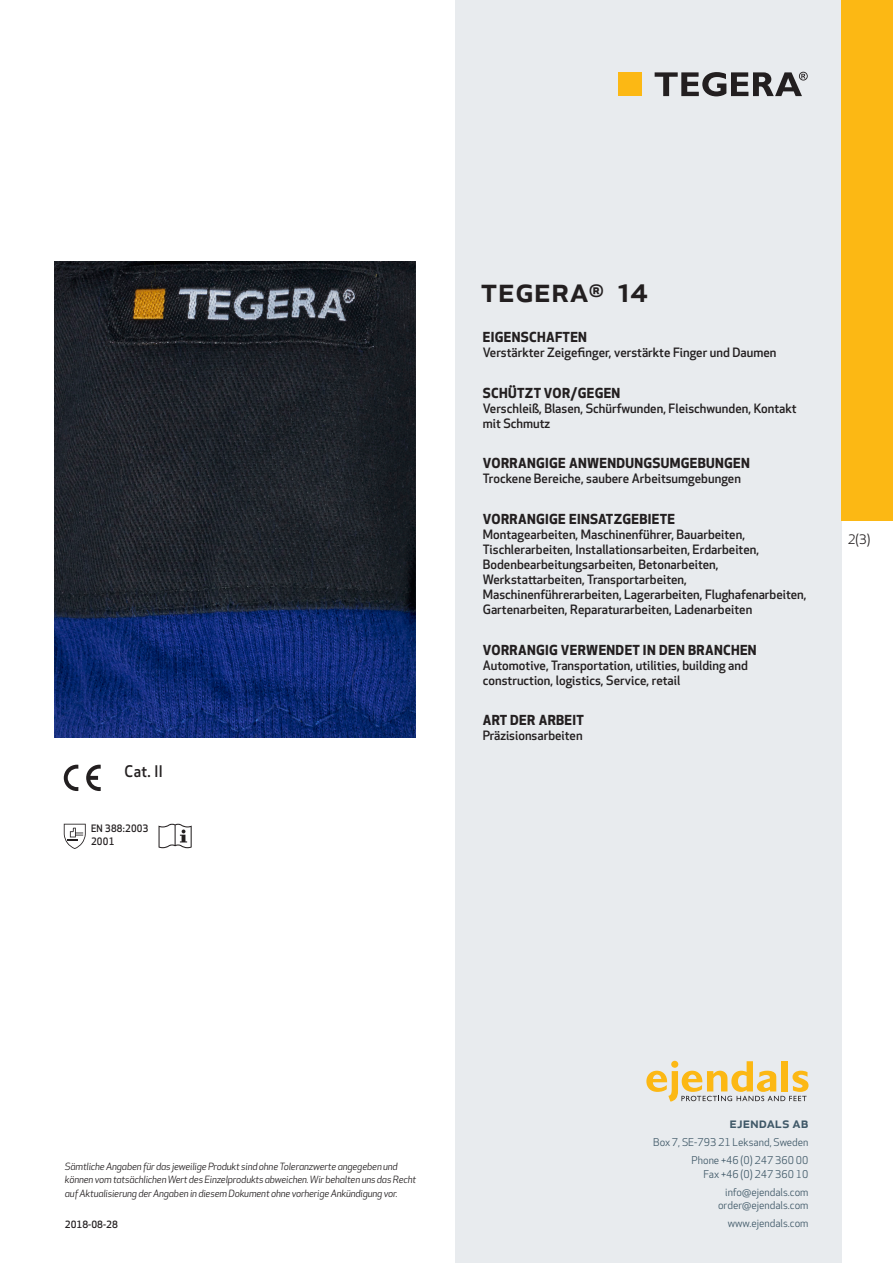
<style>
.page{position:relative;width:893px;height:1263px;background:#fff}
.page>*{position:absolute;margin:0;border:0;box-sizing:border-box;transform-origin:0 0}
.prodname{font:500 34.5px "Apex New";color:#231f20}
.Artikel{font:500 15.6px "Apex New";color:#231f20;scale:.95 1}
.t1{font:500 15px "Apex New";color:#405968}
.Funktion_body{font:700 13.5px "Apex New";letter-spacing:.025em;color:#231f20}
.t2{font:12.75px "Apex New";color:#231f20}
.Funktion_body-2{font:500 12.6px/15px "Apex New";color:#231f20}
.t3{font:10.5px/18px "Apex New";color:#405968;text-align:right}
.Artikel-2{font:500 10.05px/13.2px "Apex New";letter-spacing:.025em;color:#231f20;scale:.95 1}
.t4{font:italic 9.75px/13.5px "Apex New";letter-spacing:-.015em;color:#231f20}
.Sidfot_datum{font:500 9.75px "Apex New";color:#231f20}
</style>
<div class="page">
<div style="left:455px;top:0;width:387px;height:1263px;background:#e8ebee"></div>
<svg style="left:646px;top:1061px;width:162px;height:40px"></svg>
<div style="left:842px;top:0;width:51px;height:520px;background:#fcb814"></div>
<div style="left:618px;top:72px;width:24px;height:24px;background:#fcb814"></div>
<svg style="left:655px;top:72px;width:153px;height:24px"></svg>
<svg style="left:86px;top:765px;width:15px;height:26px"></svg>
<svg style="left:64px;top:765px;width:14px;height:26px"></svg>
<svg style="left:64px;top:824px;width:22px;height:25px"></svg>
<svg style="left:159px;top:824px;width:33px;height:24px"></svg>
<img style="left:54px;top:261px;width:361px;height:477px">
<p class="Artikel" style="left:125px;top:761px;width:42px">Cat. II</p>
<p class="Artikel-2" style="left:91px;top:821px;width:62px">EN 388:2003<br>2001</p>
<p class="prodname" style="left:480px;top:266px;width:169px">TEGERA<sup>®</sup> 14</p>
<p class="Funktion_body" style="left:483px;top:327px;width:106px">EIGENSCHAFTEN</p>
<p class="Funktion_body-2" style="left:483px;top:345px;width:295px">Verstärkter Zeigefinger, verstärkte Finger und Daumen</p>
<p class="Funktion_body" style="left:483px;top:383px;width:139px">SCHÜTZT VOR/GEGEN</p>
<p class="Funktion_body-2" style="left:483px;top:400px;width:315px">Verschleiß, Blasen, Schürfwunden, Fleischwunden, Kontakt mit Schmutz</p>
<p class="Funktion_body" style="left:483px;top:453px;width:269px">VORRANGIGE ANWENDUNGSUMGEBUNGEN</p>
<p class="Funktion_body-2" style="left:483px;top:471px;width:260px">Trockene Bereiche, saubere Arbeitsumgebungen</p>
<p class="Funktion_body" style="left:483px;top:509px;width:194px">VORRANGIGE EINSATZGEBIETE</p>
<p class="Funktion_body-2" style="left:483px;top:526px;width:325px">Montagearbeiten, Maschinenführer, Bauarbeiten, Tischlerarbeiten, Installationsarbeiten, Erdarbeiten, Bodenbearbeitungsarbeiten, Betonarbeiten, Werkstattarbeiten, Transportarbeiten, Maschinenführerarbeiten, Lagerarbeiten, Flughafenarbeiten, Gartenarbeiten, Reparaturarbeiten, Ladenarbeiten</p>
<p class="Funktion_body" style="left:483px;top:640px;width:275px">VORRANGIG VERWENDET IN DEN BRANCHEN</p>
<p class="Funktion_body-2" style="left:483px;top:657px;width:266px">Automotive, Transportation, utilities, building and construction, logistics, Service, retail</p>
<p class="Funktion_body" style="left:483px;top:710px;width:103px">ART DER ARBEIT</p>
<p class="Funktion_body-2" style="left:483px;top:728px;width:101px">Präzisionsarbeiten</p>
<p class="t2" style="left:848px;top:531px;width:24px">2(3)</p>
<p class="t4" style="left:65px;top:1159px;width:353px">Sämtliche Angaben für das jeweilige Produkt sind ohne Toleranzwerte angegeben und können vom tatsächlichen Wert des Einzelprodukts abweichen. Wir behalten uns das Recht auf Aktualisierung der Angaben in diesem Dokument ohne vorherige Ankündigung vor.</p>
<p class="Sidfot_datum" style="left:65px;top:1218px;width:54px">2018-08-28</p>
<p class="t1" style="left:729px;top:1113px;width:80px">ejendals ab</p>
<p class="t3" style="left:653px;top:1133px;width:157px">Box 7, SE-793 21 Leksand, Sweden<br>Phone +46 (0) 247 360 00</p>
<p class="t3" style="left:703px;top:1165px;width:107px">Fax +46 (0) 247 360 10 info@ejendals.com</p>
<p class="t3" style="left:718px;top:1196px;width:92px">order@ejendals.com</p>
<p class="t3" style="left:728px;top:1215px;width:82px">www.ejendals.com</p>
</div>
